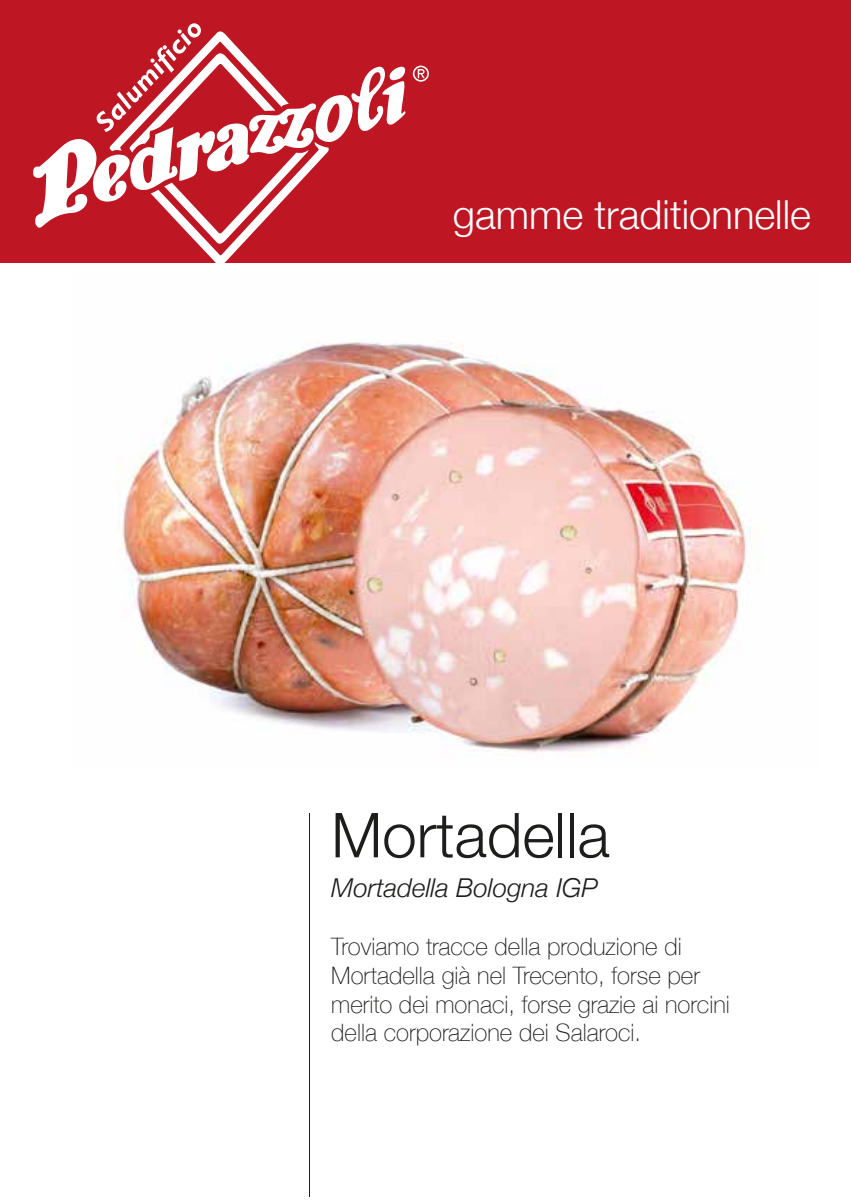
<style>
.page{position:relative;width:851px;height:1202px;background:#fff}
.page>*{position:absolute;margin:0;border:0;box-sizing:border-box;transform-origin:0 0}
.t1{font:300 62px "Helvetica Neue";color:#1d1d1b}
.t2{font:300 40px "Helvetica Neue";color:#fff}
.t3{font:italic 300 26px "Helvetica Neue";color:#1d1d1b}
.t4{font:100 24px/28.8px "Helvetica Neue";color:#1d1d1b}
</style>
<div class="page">
<div style="left:0;top:0;width:850px;height:262px;background:#be1622"></div>
<hr style="left:309px;top:813px;width:1px;height:383px;background:#1d1d1b">
<svg style="left:413px;top:66px;width:16px;height:16px"></svg>
<svg style="left:33px;top:23px;width:373px;height:240px"></svg>
<img style="left:117px;top:341px;width:646px;height:412px">
<h2 class="t2" style="left:452px;top:183px;width:359px">gamme traditionnelle</h2>
<h1 class="t1" style="left:331px;top:785px;width:280px">Mortadella</h1>
<p class="t3" style="left:331px;top:867px;width:268px">Mortadella Bologna IGP</p>
<p class="t4" style="left:331px;top:931px;width:400px">Troviamo tracce della produzione di Mortadella già nel Trecento, forse per merito dei monaci, forse grazie ai norcini della corporazione dei Salaroci.</p>
</div>
